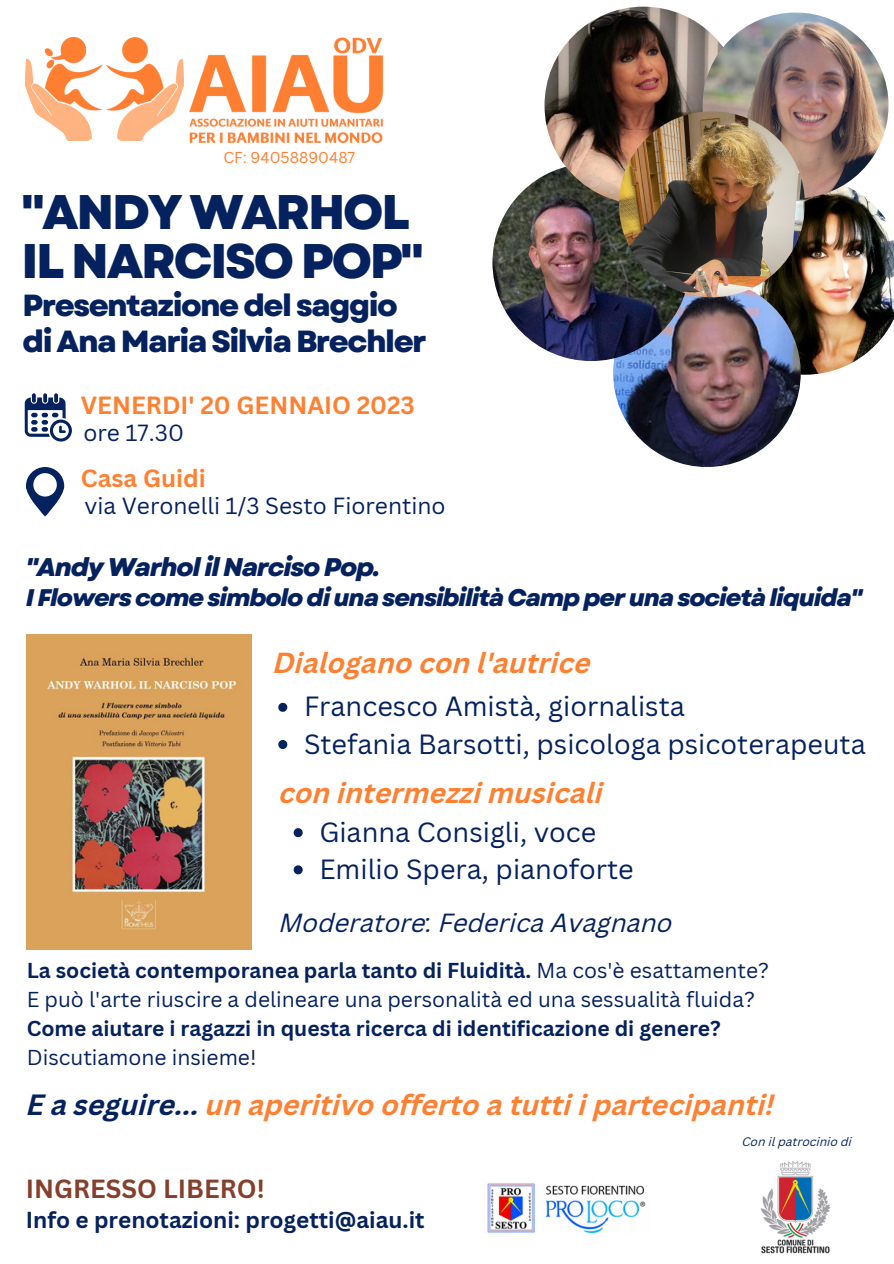
<style>
.page{position:relative;width:894px;height:1264px;background:#fff}
.page>*{position:absolute;margin:0;border:0;box-sizing:border-box;transform-origin:0 0}
.t1{font:800 48.45px/48.4px "Garet";letter-spacing:-.045em;color:#05215e}
.t2{font:800 30.45px/36px "Garet";letter-spacing:-.05em;color:#05215e}
.t3{font:italic 700 28.5px "Canva Sans";color:#fe8032}
.t4{font:italic 700 28.2px "Canva Sans";color:#fe8032}
.t5{font:27px/37.2px "Canva Sans";color:#05215e}
.t6{font:italic 25.5px "Canva Sans";color:#05215e}
.t7{font:italic 800 25.5px "Garet";letter-spacing:-.05em;color:#05215e}
.t8{font:700 25.5px "Canva Sans";color:#853f2c}
.t9{font:700 24.15px "Canva Sans";color:#fe8032}
.t10{font:italic 800 24px "Garet";letter-spacing:-.05em;color:#05215e}
.t11{font:22.65px "Canva Sans";color:#05215e}
.t12{font:700 22.5px "Canva Sans";color:#05215e}
.t13{font:21px/29.2px "Canva Sans";color:#05215e}
.t14{font:700 21px "Canva Sans";color:#05215e}
.t15{font:15.45px "Canva Sans";color:#fe8032}
.t16{font:italic 12px "Canva Sans";color:#05215e}
.s1{font-weight:700}
.s2{color:#05215e}
</style>
<div class="page">
<svg style="left:32px;top:393px;width:4px;height:10px"></svg>
<svg style="left:43px;top:393px;width:4px;height:10px"></svg>
<svg style="left:54px;top:393px;width:4px;height:10px"></svg>
<svg style="left:25px;top:397px;width:47px;height:44px"></svg>
<img style="left:26px;top:37px;width:147px;height:104px">
<img style="left:173px;top:37px;width:211px;height:106px">
<svg style="left:26px;top:467px;width:38px;height:49px"></svg>
<img style="left:27px;top:634px;width:224px;height:315px">
<img style="left:487px;top:1183px;width:159px;height:51px">
<img style="left:749px;top:177px;width:144px;height:198px">
<img style="left:613px;top:279px;width:187px;height:188px;border-radius:50%">
<img style="left:492px;top:163px;width:198px;height:198px;border-radius:50%">
<img style="left:544px;top:7px;width:198px;height:197px;border-radius:50%">
<img style="left:702px;top:13px;width:186px;height:185px;border-radius:50%">
<img style="left:618px;top:111px;width:186px;height:186px;border-radius:50%">
<img style="left:760px;top:1161px;width:71px;height:93px">
<svg style="left:278px;top:702px;width:9px;height:9px"></svg>
<svg style="left:278px;top:740px;width:9px;height:9px"></svg>
<svg style="left:293px;top:828px;width:9px;height:9px"></svg>
<svg style="left:293px;top:865px;width:9px;height:9px"></svg>
<p class="t15" style="left:223px;top:147px;width:133px">CF: 94058890487</p>
<h1 class="t1" style="left:21px;top:188px;width:404px">"ANDY WARHOL<br>IL NARCISO POP"</h1>
<h2 class="t2" style="left:23px;top:287px;width:405px">Presentazione del saggio di Ana Maria Silvia Brechler</h2>
<p class="t9" style="left:81px;top:388px;width:335px">VENERDI' 20 GENNAIO 2023</p>
<p class="t11" style="left:83px;top:416px;width:102px">ore 17.30</p>
<p class="t9" style="left:81px;top:461px;width:126px">Casa Guidi</p>
<p class="t11" style="left:84px;top:489px;width:362px">via Veronelli 1/3 Sesto Fiorentino</p>
<p class="t7" style="left:26px;top:548px;width:355px">"Andy Warhol il Narciso Pop.</p>
<p class="t10" style="left:26px;top:580px;width:837px">I Flowers come simbolo di una sensibilità Camp per una società liquida"</p>
<h3 class="t4" style="left:273px;top:651px;width:319px">Dialogano con l'autrice</h3>
<p class="t5" style="left:304px;top:687px;width:563px">Francesco Amistà, giornalista<br>Stefania Barsotti, psicologa psicoterapeuta</p>
<h3 class="t4" style="left:279px;top:781px;width:325px">con intermezzi musicali</h3>
<p class="t5" style="left:319px;top:812px;width:316px">Gianna Consigli, voce<br>Emilio Spera, pianoforte</p>
<p class="t6" style="left:279px;top:912px;width:394px">Moderatore: Federica Avagnano</p>
<p class="t13" style="left:27px;top:954px;width:743px"><span class="s1">La società contemporanea parla tanto di Fluidità.</span> Ma cos'è esattamente?<br>E può l'arte riuscire a delineare una personalità ed una sessualità fluida?</p>
<p class="t14" style="left:27px;top:1013px;width:695px">Come aiutare i ragazzi in questa ricerca di identificazione di genere?</p>
<p class="t13" style="left:27px;top:1042px;width:231px">Discutiamone insieme!</p>
<h3 class="t3" style="left:27px;top:1093px;width:749px"><span class="s2">E a seguire...</span> un aperitivo offerto a tutti i partecipanti!</h3>
<p class="t8" style="left:26px;top:1171px;width:240px">INGRESSO LIBERO!</p>
<p class="t12" style="left:26px;top:1203px;width:400px">Info e prenotazioni: progetti@aiau.it</p>
<p class="t16" style="left:742px;top:1136px;width:111px">Con il patrocinio di</p>
</div>
